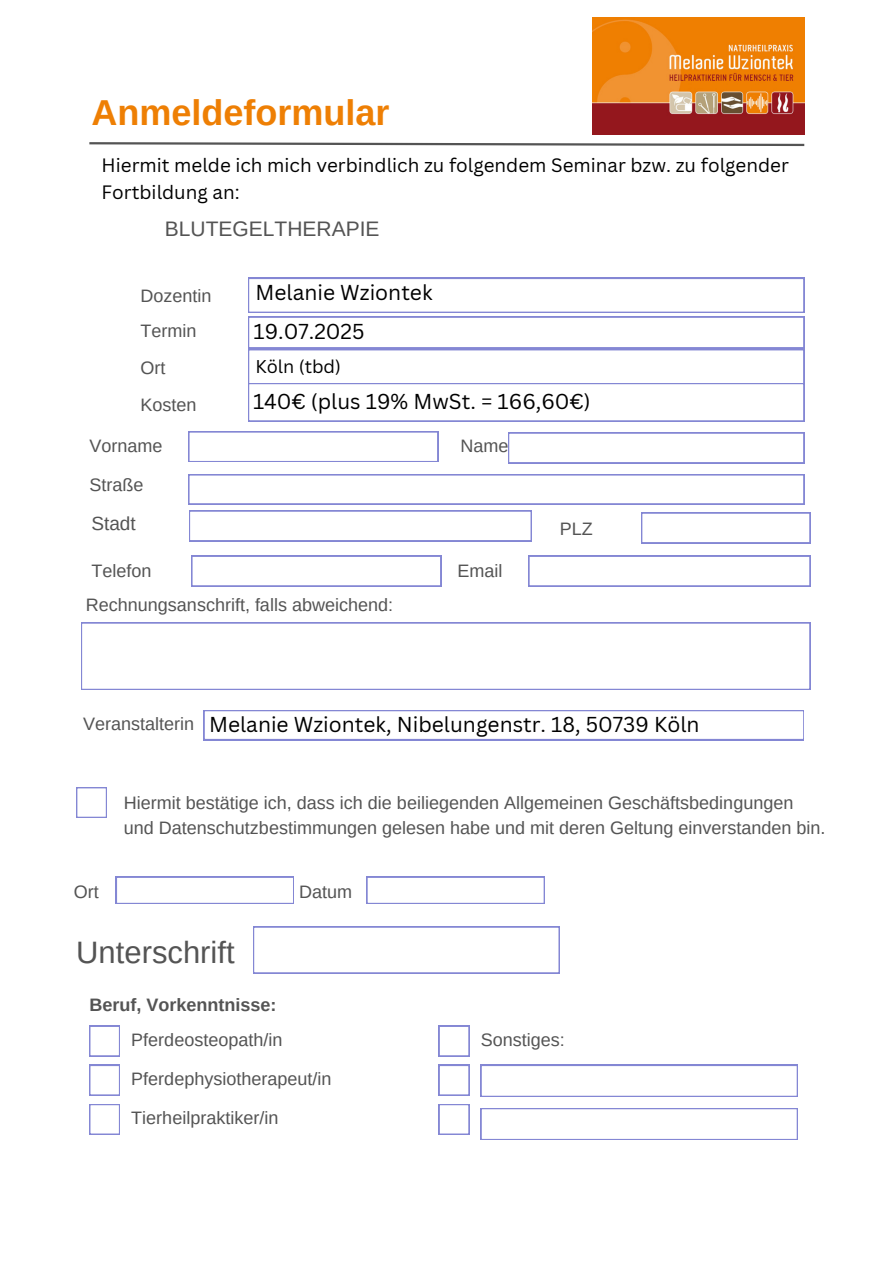
<style>
.page{position:relative;width:894px;height:1264px;background:#fff}
.page>*{position:absolute;margin:0;border:0;box-sizing:border-box;transform-origin:0 0}
.t1{font:700 36px "Arimo";color:#ee7f04}
.t2{font:30.9px "Arimo";color:#545454}
.t3{font:21px "Canva Sans";color:#000}
.t4{font:21px "Arimo";color:#545454}
.t5{font:19.05px "Arimo";color:#545454}
.t6{font:18.9px/26.2px "Canva Sans";color:#000}
.t7{font:18px/24.8px "Arimo";color:#545454}
.t8{font:700 18px "Arimo";color:#545454}
.t9{font:18px "Canva Sans";color:#000}
</style>
<div class="page">
<svg style="left:89px;top:1025px;width:31px;height:31px"></svg>
<svg style="left:438px;top:1025px;width:31px;height:31px"></svg>
<svg style="left:89px;top:1064px;width:31px;height:31px"></svg>
<svg style="left:438px;top:1064px;width:31px;height:31px"></svg>
<svg style="left:76px;top:787px;width:31px;height:30px"></svg>
<svg style="left:189px;top:510px;width:342px;height:31px"></svg>
<svg style="left:188px;top:431px;width:250px;height:31px"></svg>
<svg style="left:191px;top:556px;width:250px;height:30px"></svg>
<svg style="left:528px;top:556px;width:281px;height:30px"></svg>
<svg style="left:81px;top:622px;width:729px;height:68px"></svg>
<svg style="left:188px;top:474px;width:616px;height:30px"></svg>
<svg style="left:508px;top:432px;width:296px;height:31px"></svg>
<svg style="left:641px;top:512px;width:168px;height:31px"></svg>
<svg style="left:89px;top:1104px;width:31px;height:30px"></svg>
<svg style="left:438px;top:1104px;width:31px;height:30px"></svg>
<svg style="left:89px;top:142px;width:716px;height:5px"></svg>
<img style="left:592px;top:17px;width:212px;height:117px">
<svg style="left:248px;top:278px;width:556px;height:143px"></svg>
<svg style="left:204px;top:710px;width:599px;height:30px"></svg>
<svg style="left:480px;top:1064px;width:317px;height:32px"></svg>
<svg style="left:480px;top:1108px;width:317px;height:31px"></svg>
<div style="left:116px;top:876px;width:178px;height:28px;background:#8e91d7"></div>
<div style="left:117px;top:878px;width:176px;height:25px;background:#fff"></div>
<div style="left:366px;top:876px;width:178px;height:28px;background:#8e91d7"></div>
<div style="left:367px;top:878px;width:177px;height:25px;background:#fff"></div>
<svg style="left:253px;top:926px;width:306px;height:47px"></svg>
<p class="t1" style="left:91px;top:92px;width:299px">Anmeldeformular</p>
<h4 class="t6" style="left:102px;top:152px;width:688px">Hiermit melde ich mich verbindlich zu folgendem Seminar bzw. zu folgender<br>Fortbildung an:</h4>
<h4 class="t4" style="left:165px;top:217px;width:216px">BLUTEGELTHERAPIE</h4>
<h5 class="t7" style="left:140px;top:283px;width:73px">Dozentin</h5>
<p class="t7" style="left:140px;top:319px;width:57px">Termin</p>
<p class="t7" style="left:140px;top:355px;width:26px">Ort</p>
<p class="t7" style="left:140px;top:392px;width:57px">Kosten</p>
<p class="t7" style="left:89px;top:434px;width:75px">Vorname</p>
<p class="t7" style="left:89px;top:472px;width:55px">Straße</p>
<p class="t5" style="left:91px;top:513px;width:46px">Stadt</p>
<h4 class="t7" style="left:91px;top:558px;width:61px">Telefon</h4>
<p class="t3" style="left:255px;top:277px;width:178px">Melanie Wziontek</p>
<p class="t3" style="left:253px;top:317px;width:112px">19.07.2025</p>
<p class="t9" style="left:255px;top:354px;width:87px">Köln (tbd)</p>
<p class="t3" style="left:253px;top:386px;width:339px">140€ (plus 19% MwSt. = 166,60€)</p>
<p class="t7" style="left:460px;top:434px;width:50px">Name</p>
<h1 class="t7" style="left:457px;top:559px;width:46px">Email</h1>
<h3 class="t7" style="left:559px;top:516px;width:34px">PLZ</h3>
<p class="t7" style="left:86px;top:592px;width:309px">Rechnungsanschrift, falls abweichend:</p>
<p class="t7" style="left:83px;top:711px;width:112px">Veranstalterin</p>
<p class="t3" style="left:209px;top:709px;width:492px">Melanie Wziontek, Nibelungenstr. 18, 50739 Köln</p>
<p class="t7" style="left:124px;top:790px;width:703px">Hiermit bestätige ich, dass ich die beiliegenden Allgemeinen Geschäftsbedingungen und Datenschutzbestimmungen gelesen habe und mit deren Geltung einverstanden bin.</p>
<p class="t7" style="left:74px;top:879px;width:26px">Ort</p>
<h2 class="t7" style="left:299px;top:879px;width:54px">Datum</h2>
<h6 class="t2" style="left:76px;top:935px;width:160px">Unterschrift</h6>
<p class="t8" style="left:89px;top:994px;width:188px">Beruf, Vorkenntnisse:</p>
<h4 class="t7" style="left:131px;top:1026px;width:153px">Pferdeosteopath/in</h4>
<p class="t7" style="left:480px;top:1026px;width:85px">Sonstiges:</p>
<h4 class="t7" style="left:131px;top:1066px;width:202px">Pferdephysiotherapeut/in</h4>
<p class="t7" style="left:131px;top:1105px;width:148px">Tierheilpraktiker/in</p>
</div>
